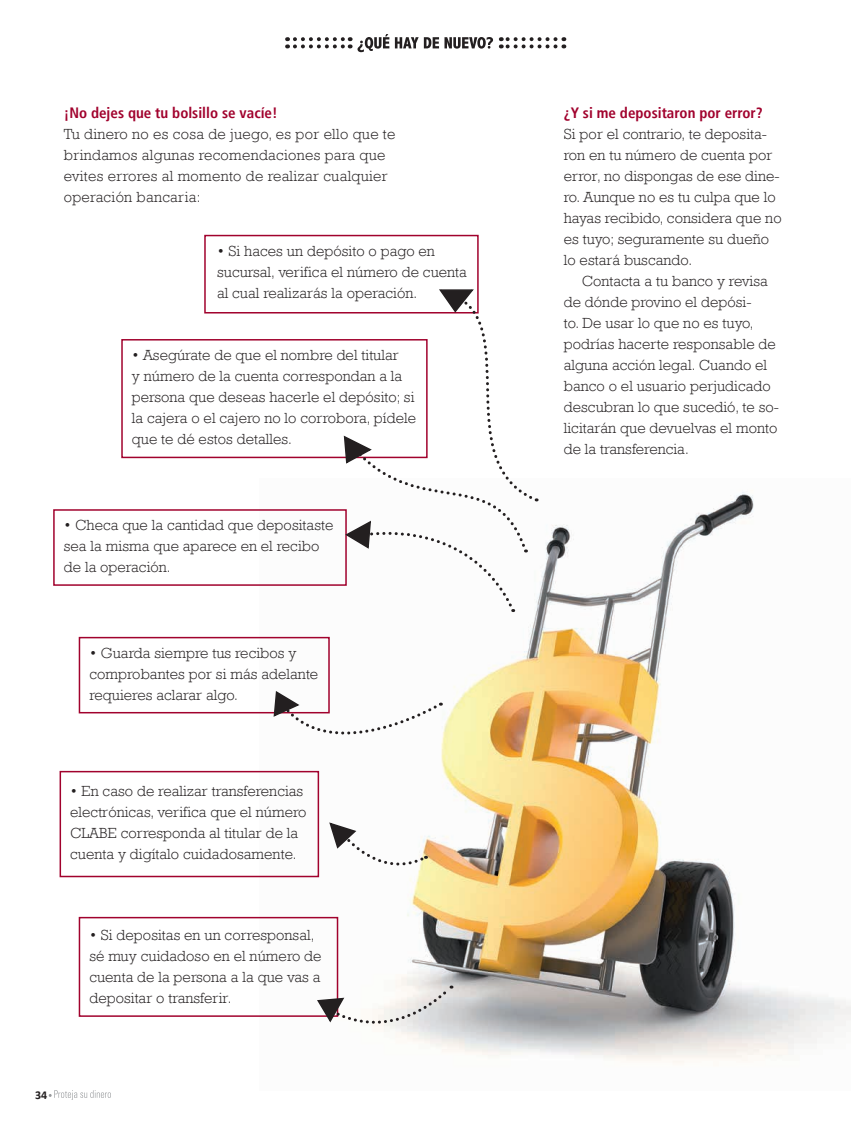
<style>
.page{position:relative;width:851px;height:1136px;background:#fff}
.page>*{position:absolute;margin:0;border:0;box-sizing:border-box;transform-origin:0 0}
.t1{font:300 15px/21px "Rockwell";letter-spacing:.005em;color:#231f20}
.t2{font:700 condensed 15px "Frutiger LT";color:#a1022d}
.t3{font:700 12px "Calibri";color:#231f20}
</style>
<div class="page">
<svg style="left:49px;top:1090px;width:62px;height:9px"></svg>
<svg style="left:295px;top:37px;width:55px;height:11px"></svg>
<svg style="left:500px;top:37px;width:55px;height:11px"></svg>
<svg style="left:357px;top:34px;width:136px;height:18px"></svg>
<img style="left:259px;top:492px;width:591px;height:571px">
<div style="left:204px;top:235px;width:274px;height:78px;border:2px solid #a1022d"></div>
<div style="left:121px;top:339px;width:306px;height:119px;border:2px solid #a1022d"></div>
<div style="left:53px;top:509px;width:294px;height:76px;border:2px solid #a1022d"></div>
<div style="left:79px;top:636px;width:251px;height:77px;border:2px solid #a1022d"></div>
<div style="left:60px;top:770px;width:259px;height:107px;border:2px solid #a1022d"></div>
<div style="left:79px;top:916px;width:259px;height:100px;border:2px solid #a1022d"></div>
<svg style="left:343px;top:288px;width:194px;height:324px"></svg>
<svg style="left:273px;top:689px;width:168px;height:70px"></svg>
<svg style="left:328px;top:821px;width:98px;height:53px"></svg>
<svg style="left:316px;top:984px;width:137px;height:55px"></svg>
<p class="t2" style="left:64px;top:103px;width:215px">¡No dejes que tu bolsillo se vacíe!</p>
<p class="t1" style="left:64px;top:123px;width:333px">Tu dinero no es cosa de juego, es por ello que te brindamos algunas recomendaciones para que evites errores al momento de realizar cualquier operación bancaria:</p>
<p class="t1" style="left:217px;top:240px;width:251px">• Si haces un depósito o pago en sucursal, verifica el número de cuenta al cual realizarás la operación.</p>
<p class="t1" style="left:132px;top:344px;width:285px">• Asegúrate de que el nombre del titular<br>y número de la cuenta correspondan a la persona que deseas hacerle el depósito; si la cajera o el cajero no lo corrobora, pídele que te dé estos detalles.</p>
<p class="t1" style="left:64px;top:514px;width:271px">• Checa que la cantidad que depositaste sea la misma que aparece en el recibo de la operación.</p>
<p class="t1" style="left:89px;top:642px;width:230px">• Guarda siempre tus recibos y comprobantes por si más adelante requieres aclarar algo.</p>
<p class="t1" style="left:70px;top:780px;width:238px">• En caso de realizar transferencias electrónicas, verifica que el número CLABE corresponda al titular de la cuenta y digítalo cuidadosamente.</p>
<p class="t1" style="left:89px;top:924px;width:234px">• Si depositas en un corresponsal, sé muy cuidadoso en el número de cuenta de la persona a la que vas a depositar o transferir.</p>
<p class="t3" style="left:35px;top:1086px;width:14px">34</p>
<p class="t2" style="left:563px;top:103px;width:200px">¿Y si me depositaron por error?</p>
<p class="t1" style="left:563px;top:123px;width:219px">Si por el contrario, te deposita&shy;ron en tu número de cuenta por error, no dispongas de ese dine&shy;ro. Aunque no es tu culpa que lo hayas recibido, considera que no es tuyo; seguramente su dueño lo estará buscando.</p>
<p class="t1" style="left:563px;top:270px;width:217px;text-indent:18px">Contacta a tu banco y revisa de dónde provino el depósi-<br>to. De usar lo que no es tuyo, podrías hacerte responsable de alguna acción legal. Cuando el banco o el usuario perjudicado descubran lo que sucedió, te so&shy;licitarán que devuelvas el monto de la transferencia.</p>
</div>
